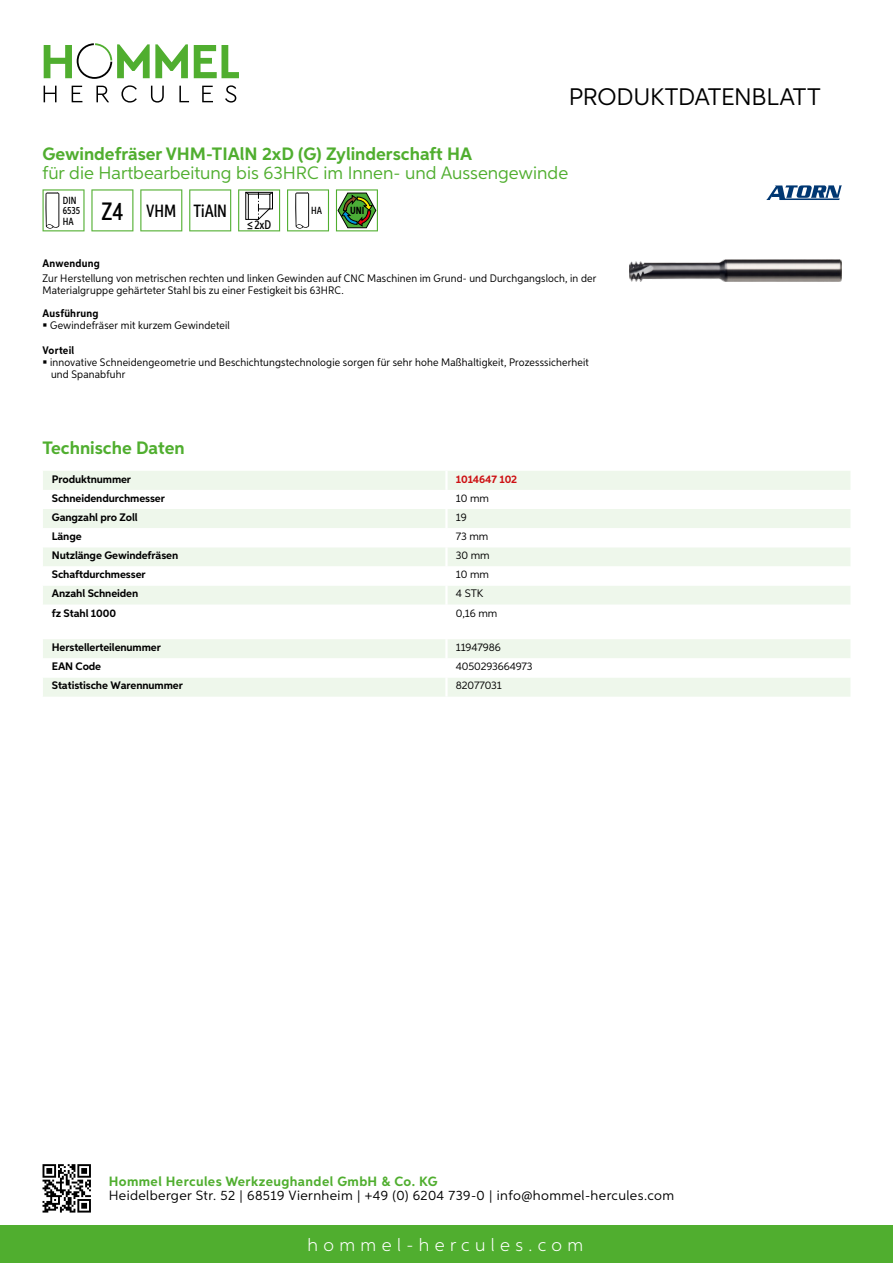
<style>
.page{position:relative;width:893px;height:1263px;background:#fff}
.page>*{position:absolute;margin:0;border:0;box-sizing:border-box;transform-origin:0 0}
.t1{font:24px "Aspira";letter-spacing:-.01em;color:#000}
.t2{font:700 18px "Aspira";color:#50ae2f}
.t3{font:18px "Aspira";color:#50ae2f}
.t4{font:300 18px "Aspira";letter-spacing:.3em;color:#fff}
.t5{font:500 17.85px "Aspira XX Nar";color:#000}
.t6{font:13.5px "Aspira";letter-spacing:.03em;color:#000}
.t7{font:700 13.5px "Aspira";letter-spacing:.03em;color:#50ae2f}
.t8{font:500 12.6px "Aspira XX Nar";color:#000}
.t9{font:10.95px/12px "Aspira Nar";letter-spacing:.015em;color:#000}
.t10{font:700 10.95px "Aspira";letter-spacing:-.01em;color:#000}
.t11{font:10.95px "Aspira";letter-spacing:-.01em;color:#000}
.t12{font:700 10.95px "Aspira Nar";letter-spacing:.02em;color:#000}
.t13{font:700 10.95px "Aspira";letter-spacing:-.01em;color:#cd1013}
.t14{font:500 10.35px/10.4px "Aspira XX Nar";color:#000}
.t15{font:700 10.35px "Aspira XX Nar";color:#000}
.s1{font-size:25.2px}
</style>
<div class="page">
<div style="left:0;top:1226px;width:893px;height:37px;background:#50ae2f"></div>
<svg style="left:43px;top:1164px;width:48px;height:48px"></svg>
<svg style="left:194px;top:45px;width:45px;height:33px"></svg>
<svg style="left:44px;top:43px;width:144px;height:36px"></svg>
<svg style="left:44px;top:86px;width:13px;height:16px"></svg>
<svg style="left:72px;top:86px;width:10px;height:16px"></svg>
<svg style="left:96px;top:86px;width:13px;height:16px"></svg>
<svg style="left:121px;top:85px;width:16px;height:18px"></svg>
<svg style="left:151px;top:86px;width:13px;height:17px"></svg>
<svg style="left:179px;top:86px;width:10px;height:16px"></svg>
<svg style="left:202px;top:86px;width:11px;height:16px"></svg>
<svg style="left:225px;top:85px;width:11px;height:18px"></svg>
<div style="left:43px;top:471px;width:807px;height:19px;background:#eef7eb"></div>
<svg style="left:43px;top:509px;width:807px;height:96px;fill:#eef7eb"></svg>
<hr style="left:445px;top:471px;width:3px;height:19px;background:#fff">
<hr style="left:445px;top:509px;width:3px;height:19px;background:#fff">
<hr style="left:445px;top:528px;width:3px;height:19px;background:#fff">
<hr style="left:445px;top:547px;width:3px;height:19px;background:#fff">
<hr style="left:445px;top:566px;width:3px;height:20px;background:#fff">
<hr style="left:445px;top:586px;width:3px;height:19px;background:#fff">
<svg style="left:43px;top:639px;width:807px;height:58px"></svg>
<hr style="left:445px;top:677px;width:3px;height:20px;background:#fff">
<svg style="left:43px;top:189px;width:42px;height:42px"></svg>
<svg style="left:91px;top:189px;width:42px;height:42px"></svg>
<svg style="left:140px;top:189px;width:42px;height:42px"></svg>
<svg style="left:189px;top:189px;width:42px;height:42px"></svg>
<svg style="left:238px;top:189px;width:42px;height:42px"></svg>
<svg style="left:287px;top:189px;width:42px;height:42px"></svg>
<svg style="left:336px;top:189px;width:42px;height:42px"></svg>
<img style="left:629px;top:259px;width:213px;height:22px">
<svg style="left:766px;top:185px;width:76px;height:15px"></svg>
<h1 class="t1" style="left:569px;top:82px;width:253px">Produktdatenblatt</h1>
<h2 class="t2" style="left:43px;top:142px;width:431px">Gewindefräser VHM-TIAlN 2xD (G) Zylinderschaft HA</h2>
<h2 class="t3" style="left:43px;top:162px;width:527px">für die Hartbearbeitung bis 63HRC im Innen- und Aussengewinde</h2>
<p class="t14" style="left:63px;top:195px;width:19px">DIN<br>6535<br>HA</p>
<h3 class="t5" style="left:101px;top:200px;width:127px"><span class="s1">Z4</span> VHM TiAlN</h3>
<p class="t8" style="left:247px;top:217px;width:26px">≤2xD</p>
<p class="t14" style="left:311px;top:205px;width:12px">HA</p>
<p class="t15" style="left:350px;top:205px;width:16px">UNI</p>
<p class="t12" style="left:43px;top:257px;width:59px">Anwendung</p>
<p class="t9" style="left:43px;top:273px;width:555px">Zur Herstellung von metrischen rechten und linken Gewinden auf CNC Maschinen im Grund- und Durchgangsloch, in der<br>Materialgruppe gehärteter Stahl bis zu einer Festigkeit bis 63HRC.</p>
<p class="t12" style="left:43px;top:306px;width:58px">Ausführung</p>
<p class="t9" style="left:50px;top:319px;width:181px">Gewindefräser mit kurzem Gewindeteil</p>
<p class="t12" style="left:43px;top:343px;width:33px">Vorteil</p>
<p class="t9" style="left:50px;top:357px;width:540px">innovative Schneidengeometrie und Beschichtungstechnologie sorgen für sehr hohe Maßhaltigkeit, Prozesssicherheit und Spanabfuhr</p>
<h2 class="t2" style="left:43px;top:437px;width:144px">Technische Daten</h2>
<p class="t10" style="left:52px;top:472px;width:81px">Produktnummer</p>
<p class="t13" style="left:456px;top:472px;width:63px">1014647 102</p>
<p class="t10" style="left:52px;top:491px;width:115px">Schneidendurchmesser</p>
<p class="t11" style="left:456px;top:491px;width:35px">10 mm</p>
<p class="t10" style="left:52px;top:510px;width:87px">Gangzahl pro Zoll</p>
<p class="t11" style="left:456px;top:510px;width:12px">19</p>
<p class="t10" style="left:52px;top:530px;width:31px">Länge</p>
<p class="t11" style="left:456px;top:530px;width:34px">73 mm</p>
<p class="t10" style="left:52px;top:549px;width:128px">Nutzlänge Gewindefräsen</p>
<p class="t11" style="left:456px;top:549px;width:35px">30 mm</p>
<p class="t10" style="left:52px;top:568px;width:95px">Schaftdurchmesser</p>
<p class="t11" style="left:456px;top:568px;width:35px">10 mm</p>
<p class="t10" style="left:52px;top:587px;width:88px">Anzahl Schneiden</p>
<p class="t11" style="left:456px;top:587px;width:23px">4 STK</p>
<p class="t10" style="left:52px;top:606px;width:66px">fz Stahl 1000</p>
<p class="t11" style="left:456px;top:606px;width:43px">0,16 mm</p>
<p class="t10" style="left:52px;top:641px;width:111px">Herstellerteilenummer</p>
<p class="t11" style="left:456px;top:641px;width:46px">11947986</p>
<p class="t10" style="left:52px;top:660px;width:51px">EAN Code</p>
<p class="t11" style="left:456px;top:660px;width:78px">4050293664973</p>
<p class="t10" style="left:52px;top:679px;width:132px">Statistische Warennummer</p>
<p class="t11" style="left:456px;top:679px;width:48px">82077031</p>
<p class="t7" style="left:109px;top:1172px;width:330px">Hommel Hercules Werkzeughandel GmbH &amp; Co. KG</p>
<p class="t6" style="left:109px;top:1187px;width:567px">Heidelberger Str. 52 | 68519 Viernheim | +49 (0) 6204 739-0 | info@hommel-hercules.com</p>
<h2 class="t4" style="left:307px;top:1234px;width:277px">hommel-hercules.com</h2>
</div>
